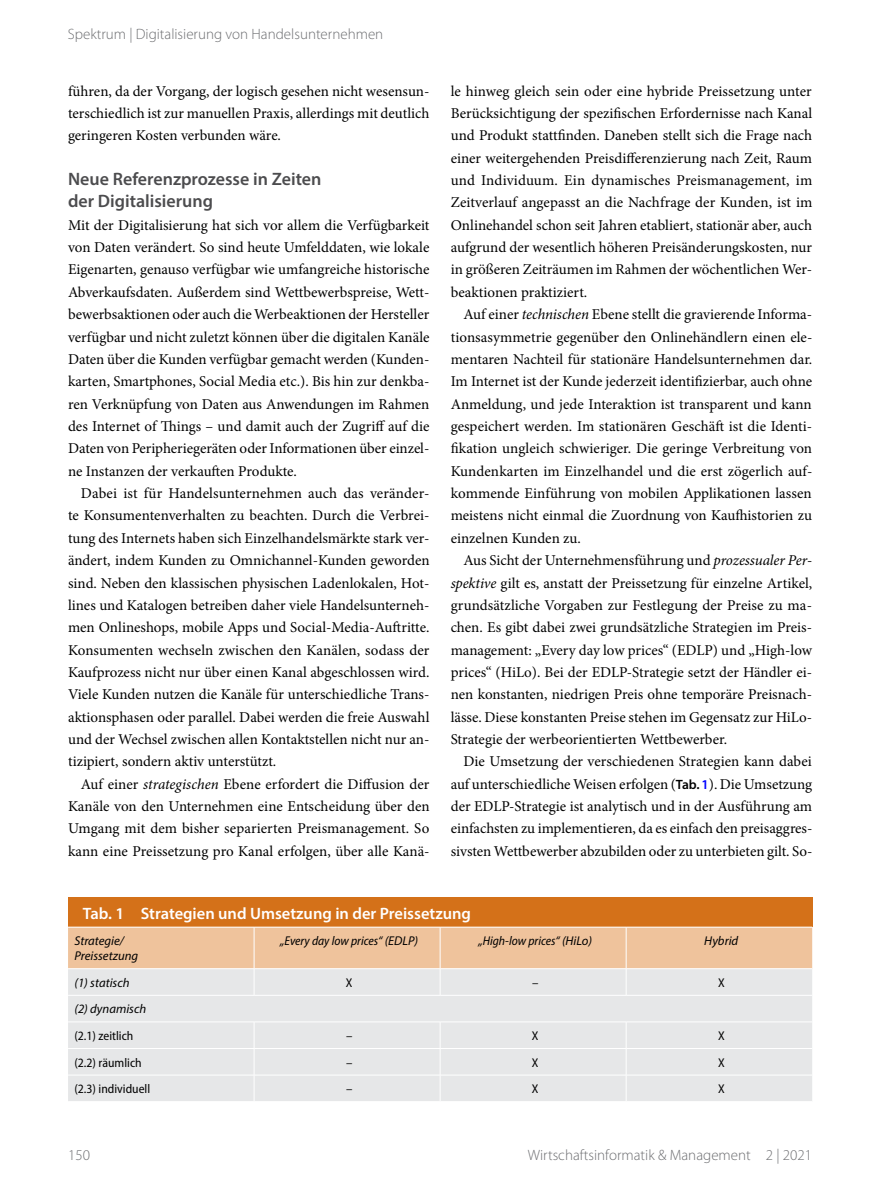
<style>
.page{position:relative;width:893px;height:1187px;background:#fff}
.page>*{position:absolute;margin:0;border:0;box-sizing:border-box;transform-origin:0 0}
.t1{font:600 18px/22.4px "Myriad Pro";color:#4c4c4e}
.t2{font:600 16.5px "Myriad Pro";color:#fff}
.t3{font:15px/22.4px "Minion Pro";color:#000;text-align:justify}
.t4{font:300 15px "Myriad Pro";color:#6d6e71}
.t5{font:semi-condensed 12.75px "Myriad Pro";color:#000}
.t6{font:italic 12.75px/15px "Myriad Pro";color:#000}
.t7{font:italic semi-condensed 12.75px "Myriad Pro";color:#000}
.s1{font-style:italic}
.s2{font-family:"Myriad Pro";font-weight:600;font-size:13.5px}
.s3{font-family:"Myriad Pro";font-weight:600;font-size:13.5px;color:#00f}
.s4{font-stretch:normal}
</style>
<div class="page">
<div style="left:68px;top:897px;width:744px;height:30px;background:#d47119"></div>
<div style="left:68px;top:996px;width:744px;height:105px;background:#e6e7e8"></div>
<hr style="left:68px;top:926px;width:186px;height:1px;background:#fff">
<hr style="left:254px;top:926px;width:186px;height:1px;background:#fff">
<hr style="left:440px;top:926px;width:186px;height:1px;background:#fff">
<hr style="left:626px;top:926px;width:186px;height:1px;background:#fff">
<svg style="left:68px;top:927px;width:744px;height:67px;background:#ecd2bb"></svg>
<hr style="left:68px;top:1021px;width:186px;height:1px;background:#fff">
<hr style="left:254px;top:1021px;width:186px;height:1px;background:#fff">
<hr style="left:440px;top:1021px;width:186px;height:1px;background:#fff">
<hr style="left:626px;top:1021px;width:186px;height:1px;background:#fff">
<hr style="left:68px;top:1048px;width:186px;height:1px;background:#fff">
<hr style="left:254px;top:1048px;width:186px;height:1px;background:#fff">
<hr style="left:440px;top:1048px;width:186px;height:1px;background:#fff">
<hr style="left:626px;top:1048px;width:186px;height:1px;background:#fff">
<hr style="left:68px;top:1074px;width:186px;height:1px;background:#fff">
<hr style="left:254px;top:1074px;width:186px;height:1px;background:#fff">
<svg style="left:254px;top:1021px;width:1px;height:80px"></svg>
<hr style="left:440px;top:1074px;width:186px;height:1px;background:#fff">
<svg style="left:440px;top:1021px;width:1px;height:80px"></svg>
<hr style="left:626px;top:1074px;width:186px;height:1px;background:#fff">
<svg style="left:626px;top:1021px;width:1px;height:80px"></svg>
<p class="t4" style="left:68px;top:25px;width:317px">Spektrum | Digitalisierung von Handelsunternehmen</p>
<p class="t3" style="left:68px;top:80px;width:363px">führen, da der Vorgang, der logisch gesehen nicht wesensun&shy;terschiedlich ist zur manuellen Praxis, allerdings mit deutlich geringeren Kosten verbunden wäre.</p>
<p class="t1" style="left:68px;top:167px;width:255px">Neue Referenzprozesse in Zeiten der Digitalisierung</p>
<p class="t3" style="left:68px;top:214px;width:363px">Mit der Digitalisierung hat sich vor allem die Verfügbarkeit von Daten verändert. So sind heute Umfelddaten, wie lokale Eigenarten, genauso verfügbar wie umfangreiche historische Abverkaufsdaten. Außerdem sind Wettbewerbspreise, Wett&shy;bewerbsaktionen oder auch die Werbeaktionen der Hersteller verfügbar und nicht zuletzt können über die digitalen Kanäle Daten über die Kunden verfügbar gemacht werden (Kunden&shy;karten, Smartphones, Social Media etc.). Bis hin zur denkba&shy;ren Verknüpfung von Daten aus Anwendungen im Rahmen des Internet of Things – und damit auch der Zugriff auf die Daten von Peripheriegeräten oder Informationen über einzel&shy;ne Instanzen der verkauften Produkte.</p>
<p class="t3" style="left:68px;top:482px;width:363px;text-indent:13px">Dabei ist für Handelsunternehmen auch das veränder&shy;te Konsumentenverhalten zu beachten. Durch die Verbrei&shy;tung des Internets haben sich Einzelhandelsmärkte stark ver&shy;ändert, indem Kunden zu Omnichannel-Kunden geworden sind. Neben den klassischen physischen Ladenlokalen, Hot&shy;lines und Katalogen betreiben daher viele Handelsunterneh&shy;men Onlineshops, mobile Apps und Social-Media-Auftritte.<br>Konsumenten wechseln zwischen den Kanälen, sodass der Kaufprozess nicht nur über einen Kanal abgeschlossen wird.<br>Viele Kunden nutzen die Kanäle für unterschiedliche Trans&shy;aktionsphasen oder parallel. Dabei werden die freie Auswahl und der Wechsel zwischen allen Kontaktstellen nicht nur an&shy;tizipiert, sondern aktiv unterstützt.</p>
<p class="t3" style="left:68px;top:772px;width:363px;text-indent:13px">Auf einer <span class="s1">strategischen</span> Ebene erfordert die Diffusion der Kanäle von den Unternehmen eine Entscheidung über den Umgang mit dem bisher separierten Preismanagement. So kann eine Preissetzung pro Kanal erfolgen, über alle Kanä-</p>
<p class="t3" style="left:451px;top:80px;width:363px">le hinweg gleich sein oder eine hybride Preissetzung unter Berücksichtigung der spezifischen Erfordernisse nach Kanal und Produkt stattfinden. Daneben stellt sich die Frage nach einer weitergehenden Preisdifferenzierung nach Zeit, Raum und Individuum. Ein dynamisches Preismanagement, im Zeitverlauf angepasst an die Nachfrage der Kunden, ist im Onlinehandel schon seit Jahren etabliert, stationär aber, auch aufgrund der wesentlich höheren Preisänderungskosten, nur in größeren Zeiträumen im Rahmen der wöchentlichen Wer&shy;beaktionen praktiziert.</p>
<p class="t3" style="left:451px;top:303px;width:363px;text-indent:13px">Auf einer <span class="s1">technischen</span> Ebene stellt die gravierende Informa&shy;tionsasymmetrie gegenüber den Onlinehändlern einen ele&shy;mentaren Nachteil für stationäre Handelsunternehmen dar.<br>Im Internet ist der Kunde jederzeit identifizierbar, auch ohne Anmeldung, und jede Interaktion ist transparent und kann gespeichert werden. Im stationären Geschäft ist die Identi&shy;fikation ungleich schwieriger. Die geringe Verbreitung von Kundenkarten im Einzelhandel und die erst zögerlich auf&shy;kommende Einführung von mobilen Applikationen lassen meistens nicht einmal die Zuordnung von Kaufhistorien zu einzelnen Kunden zu.</p>
<p class="t3" style="left:451px;top:549px;width:363px;text-indent:13px">Aus Sicht der Unternehmensführung und <span class="s1">prozessualer Per&shy;spektive</span> gilt es, anstatt der Preissetzung für einzelne Artikel, grundsätzliche Vorgaben zur Festlegung der Preise zu ma&shy;chen. Es gibt dabei zwei grundsätzliche Strategien im Preis&shy;management: „Every day low prices“ (EDLP) und „High-low prices“ (HiLo). Bei der EDLP-Strategie setzt der Händler ei&shy;nen konstanten, niedrigen Preis ohne temporäre Preisnach&shy;lässe. Diese konstanten Preise stehen im Gegensatz zur HiLo-Strategie der werbeorientierten Wettbewerber.</p>
<p class="t3" style="left:451px;top:750px;width:363px;text-indent:13px">Die Umsetzung der verschiedenen Strategien kann dabei auf unterschiedliche Weisen erfolgen (<span class="s2">Tab.</span> <span class="s3">1</span>). Die Umsetzung der EDLP-Strategie ist analytisch und in der Ausführung am einfachsten zu implementieren, da es einfach den preisaggres&shy;sivsten Wettbewerber abzubilden oder zu unterbieten gilt. So-</p>
<p class="t2" style="left:83px;top:902px;width:390px">Tab. 1 Strategien und Umsetzung in der Preissetzung</p>
<p class="t6" style="left:74px;top:933px;width:65px">Strategie/<br>Preissetzung</p>
<p class="t7" style="left:280px;top:934px;width:139px"><span class="s4">„</span>Every day low prices“ <span class="s4">(EDLP)</span></p>
<p class="t7" style="left:478px;top:934px;width:115px"><span class="s4">„</span>High-low prices“ <span class="s4">(HiLo)</span></p>
<p class="t6" style="left:704px;top:933px;width:36px">Hybrid</p>
<p class="t6" style="left:74px;top:974px;width:57px">(1) statisch</p>
<p class="t5" style="left:346px;top:975px;width:8px">X</p>
<p class="t5" style="left:532px;top:975px;width:8px">–</p>
<p class="t5" style="left:718px;top:975px;width:8px">X</p>
<p class="t6" style="left:74px;top:1001px;width:73px">(2) dynamisch</p>
<p class="t5" style="left:74px;top:1028px;width:60px">(2.1) zeitlich</p>
<p class="t5" style="left:346px;top:1028px;width:8px">–</p>
<p class="t5" style="left:532px;top:1028px;width:8px">X</p>
<p class="t5" style="left:718px;top:1028px;width:8px">X</p>
<p class="t5" style="left:74px;top:1055px;width:69px">(2.2) räumlich</p>
<p class="t5" style="left:346px;top:1055px;width:8px">–</p>
<p class="t5" style="left:532px;top:1055px;width:8px">X</p>
<p class="t5" style="left:718px;top:1055px;width:8px">X</p>
<p class="t5" style="left:74px;top:1081px;width:77px">(2.3) individuell</p>
<p class="t5" style="left:346px;top:1081px;width:8px">–</p>
<p class="t5" style="left:532px;top:1081px;width:8px">X</p>
<p class="t5" style="left:718px;top:1081px;width:8px">X</p>
<p class="t4" style="left:68px;top:1145px;width:23px">150</p>
<p class="t4" style="left:528px;top:1145px;width:286px">Wirtschaftsinformatik &amp; Management 2 | 2021</p>
</div>
